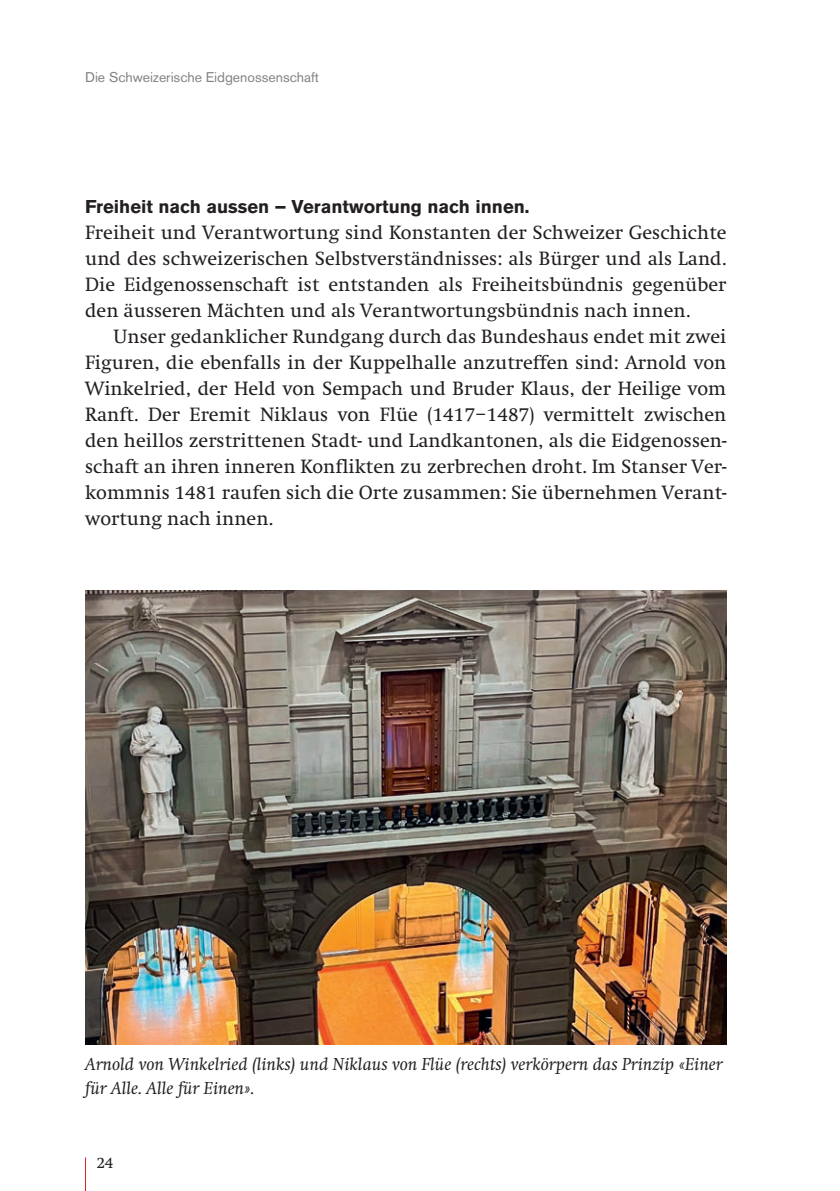
<style>
.page{position:relative;width:840px;height:1191px;background:#fff}
.page>*{position:absolute;margin:0;border:0;box-sizing:border-box;transform-origin:0 0}
.t1{font:20px/26px "Swift";color:#231f20;text-align:justify}
.t2{font:700 18.4px "Akzidenz Grotesk BE";color:#231f20}
.t3{font:italic 18px/24px "Swift";color:#231f20}
.t4{font:16px "Swift";color:#231f20}
.t5{font:14px "Akzidenz Grotesk BE";color:#808285}
</style>
<div class="page">
<hr style="left:85px;top:1157px;width:1px;height:34px;background:#d1232a">
<img style="left:85px;top:591px;width:641px;height:453px">
<p class="t5" style="left:85px;top:69px;width:235px">Die Schweizerische Eidgenossenschaft</p>
<p class="t2" style="left:85px;top:196px;width:445px">Freiheit nach aussen – Verantwortung nach innen.</p>
<p class="t1" style="left:85px;top:220px;width:642px">Freiheit und Verantwortung sind Konstanten der Schweizer Geschichte und des schweizerischen Selbstverständnisses: als Bürger und als Land.<br>Die Eidgenossenschaft ist entstanden als Freiheitsbündnis gegenüber den äusseren Mächten und als Verantwortungsbündnis nach innen.</p>
<p class="t1" style="left:85px;top:324px;width:642px;text-indent:28px">Unser gedanklicher Rundgang durch das Bundeshaus endet mit zwei Figuren, die ebenfalls in der Kuppelhalle anzutreffen sind: Arnold von Winkelried, der Held von Sempach und Bruder Klaus, der Heilige vom Ranft. Der Eremit Niklaus von Flüe (1417–1487) vermittelt zwischen den heillos zerstrittenen Stadt- und Landkantonen, als die Eidgenossen&shy;schaft an ihren inneren Konflikten zu zerbrechen droht. Im Stanser Ver&shy;kommnis 1481 raufen sich die Orte zusammen: Sie übernehmen Verant&shy;wortung nach innen.</p>
<p class="t3" style="left:85px;top:1052px;width:638px">Arnold von Winkelried (links) und Niklaus von Flüe (rechts) verkörpern das Prinzip «Einer für Alle. Alle für Einen».</p>
<p class="t4" style="left:96px;top:1154px;width:18px">24</p>
</div>
